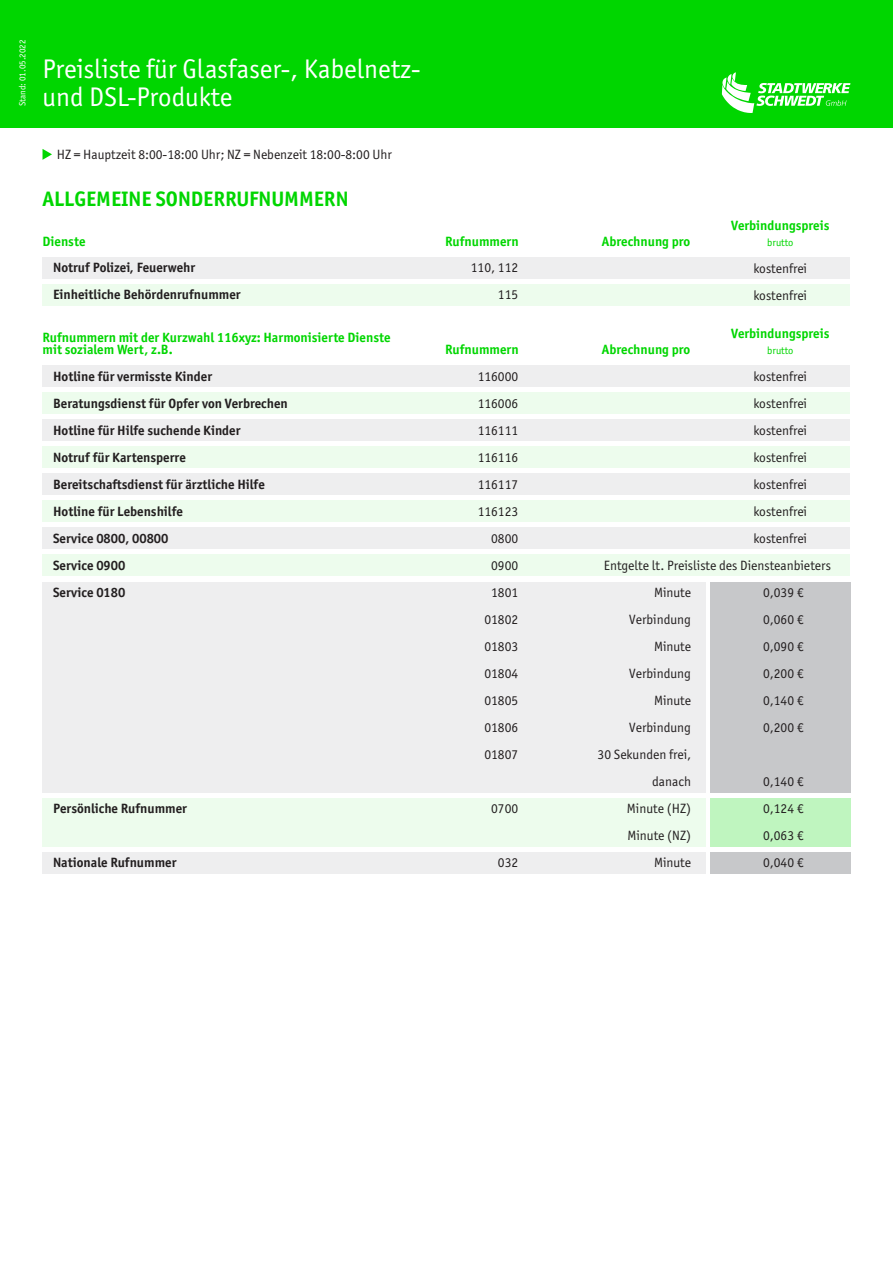
<style>
.page{position:relative;width:893px;height:1263px;background:#fff}
.page>*{position:absolute;margin:0;border:0;box-sizing:border-box;transform-origin:0 0}
.t1{font:27px/28.5px "Officina Sans ITC Pro";color:#fff}
.t2{font:700 21px "Officina Sans ITC Pro";color:#00d600}
.t3{font:13.5px/27px "Officina Sans ITC Pro";color:#231f20;text-align:justify}
.t4{font:700 13.5px "Officina Sans ITC Pro";color:#231f20}
.t5{font:700 13.5px/12px "Officina Sans ITC Pro";color:#00d600}
.t6{font:10.5px "Officina Sans ITC Pro";color:#00d600}
.t7{font:9px "Officina Sans ITC Pro";color:#fff}
</style>
<div class="page">
<div style="left:43px;top:257px;width:807px;height:21px;background:#eeeeef"></div>
<div style="left:43px;top:284px;width:807px;height:22px;background:#edfced"></div>
<div style="left:0;top:0;width:893px;height:128px;background:#00d600"></div>
<svg style="left:722px;top:72px;width:128px;height:41px"></svg>
<div style="left:43px;top:366px;width:807px;height:21px;background:#eeeeef"></div>
<div style="left:43px;top:393px;width:807px;height:21px;background:#edfced"></div>
<div style="left:43px;top:420px;width:807px;height:21px;background:#eeeeef"></div>
<div style="left:43px;top:447px;width:807px;height:21px;background:#edfced"></div>
<div style="left:43px;top:474px;width:807px;height:21px;background:#eeeeef"></div>
<div style="left:43px;top:501px;width:807px;height:21px;background:#edfced"></div>
<div style="left:43px;top:528px;width:807px;height:21px;background:#eeeeef"></div>
<div style="left:43px;top:555px;width:807px;height:21px;background:#edfced"></div>
<div style="left:43px;top:582px;width:663px;height:210px;background:#eeeeef"></div>
<div style="left:43px;top:798px;width:663px;height:48px;background:#edfced"></div>
<div style="left:43px;top:852px;width:663px;height:21px;background:#eeeeef"></div>
<svg style="left:43px;top:149px;width:9px;height:11px"></svg>
<div style="left:710px;top:582px;width:140px;height:210px;background:#c7c8ca"></div>
<div style="left:710px;top:798px;width:140px;height:48px;background:#bff5bf"></div>
<div style="left:710px;top:852px;width:140px;height:21px;background:#c7c8ca"></div>
<p class="t7" style="left:17px;top:106px;width:68px;rotate:-90deg">Stand: 01.05.2022</p>
<h1 class="t1" style="left:43px;top:54px;width:379px">Preisliste für Glasfaser-, Kabelnetz&shy;und DSL-Produkte</h1>
<p class="t3" style="left:57px;top:140px;width:337px">HZ = Hauptzeit 8:00-18:00 Uhr; NZ = Nebenzeit 18:00-8:00 Uhr</p>
<h2 class="t2" style="left:43px;top:186px;width:307px">ALLGEMEINE SONDERRUFNUMMERN</h2>
<p class="t5" style="left:731px;top:219px;width:100px">Verbindungspreis</p>
<p class="t5" style="left:43px;top:235px;width:44px">Dienste</p>
<p class="t5" style="left:445px;top:235px;width:75px">Rufnummern</p>
<p class="t5" style="left:602px;top:235px;width:90px">Abrechnung pro</p>
<p class="t6" style="left:767px;top:236px;width:28px">brutto</p>
<p class="t4" style="left:53px;top:259px;width:144px">Notruf Polizei, Feuerwehr</p>
<p class="t3" style="left:471px;top:254px;width:49px">110, 112</p>
<p class="t4" style="left:53px;top:286px;width:189px">Einheitliche Behördenrufnummer</p>
<p class="t3" style="left:498px;top:281px;width:22px">115</p>
<p class="t3" style="left:753px;top:254px;width:55px">kostenfrei kostenfrei</p>
<p class="t5" style="left:43px;top:331px;width:350px">Rufnummern mit der Kurzwahl 116xyz: Harmonisierte Dienste mit sozialem Wert, z.B.</p>
<p class="t5" style="left:731px;top:327px;width:100px">Verbindungspreis</p>
<p class="t5" style="left:445px;top:343px;width:75px">Rufnummern</p>
<p class="t5" style="left:602px;top:343px;width:90px">Abrechnung pro</p>
<p class="t6" style="left:767px;top:344px;width:28px">brutto</p>
<p class="t4" style="left:53px;top:368px;width:160px">Hotline für vermisste Kinder</p>
<p class="t3" style="left:478px;top:363px;width:42px">116000</p>
<p class="t4" style="left:53px;top:395px;width:236px">Beratungsdienst für Opfer von Verbrechen</p>
<p class="t3" style="left:478px;top:390px;width:42px">116006</p>
<p class="t4" style="left:53px;top:422px;width:189px">Hotline für Hilfe suchende Kinder</p>
<p class="t3" style="left:478px;top:417px;width:42px">116111</p>
<p class="t4" style="left:53px;top:449px;width:134px">Notruf für Kartensperre</p>
<p class="t3" style="left:478px;top:444px;width:42px">116116</p>
<p class="t4" style="left:53px;top:476px;width:213px">Bereitschaftsdienst für ärztliche Hilfe</p>
<p class="t3" style="left:478px;top:471px;width:42px">116117</p>
<p class="t4" style="left:53px;top:503px;width:131px">Hotline für Lebenshilfe</p>
<p class="t3" style="left:478px;top:498px;width:42px">116123</p>
<p class="t4" style="left:53px;top:530px;width:117px">Service 0800, 00800</p>
<p class="t3" style="left:491px;top:525px;width:28px">0800</p>
<p class="t4" style="left:53px;top:557px;width:74px">Service 0900</p>
<p class="t3" style="left:491px;top:552px;width:28px">0900</p>
<p class="t4" style="left:53px;top:584px;width:74px">Service 0180</p>
<p class="t3" style="left:491px;top:579px;width:28px">1801</p>
<p class="t3" style="left:654px;top:579px;width:39px">Minute</p>
<p class="t3" style="left:484px;top:606px;width:35px">01802</p>
<p class="t3" style="left:629px;top:606px;width:63px">Verbindung</p>
<p class="t3" style="left:484px;top:633px;width:35px">01803</p>
<p class="t3" style="left:654px;top:633px;width:39px">Minute</p>
<p class="t3" style="left:484px;top:660px;width:35px">01804</p>
<p class="t3" style="left:629px;top:660px;width:63px">Verbindung</p>
<p class="t3" style="left:484px;top:687px;width:35px">01805</p>
<p class="t3" style="left:654px;top:687px;width:39px">Minute</p>
<p class="t3" style="left:484px;top:714px;width:35px">01806</p>
<p class="t3" style="left:629px;top:714px;width:63px">Verbindung</p>
<p class="t3" style="left:484px;top:741px;width:35px">01807</p>
<p class="t3" style="left:598px;top:741px;width:95px;text-align:right">30 Sekunden frei, danach</p>
<p class="t4" style="left:53px;top:800px;width:135px">Persönliche Rufnummer</p>
<p class="t3" style="left:491px;top:795px;width:28px">0700</p>
<p class="t3" style="left:627px;top:795px;width:66px">Minute (HZ)<br>Minute (NZ)</p>
<p class="t4" style="left:53px;top:854px;width:125px">Nationale Rufnummer</p>
<p class="t3" style="left:498px;top:849px;width:22px">032</p>
<p class="t3" style="left:654px;top:849px;width:39px">Minute</p>
<p class="t3" style="left:753px;top:363px;width:55px">kostenfrei kostenfrei kostenfrei kostenfrei kostenfrei kostenfrei kostenfrei</p>
<p class="t3" style="left:604px;top:552px;width:229px">Entgelte lt. Preisliste des Diensteanbieters</p>
<p class="t3" style="left:763px;top:579px;width:42px">0,039 € 0,060 € 0,090 € 0,200 € 0,140 € 0,200 €</p>
<p class="t3" style="left:763px;top:768px;width:42px">0,140 € 0,124 € 0,063 € 0,040 €</p>
</div>
